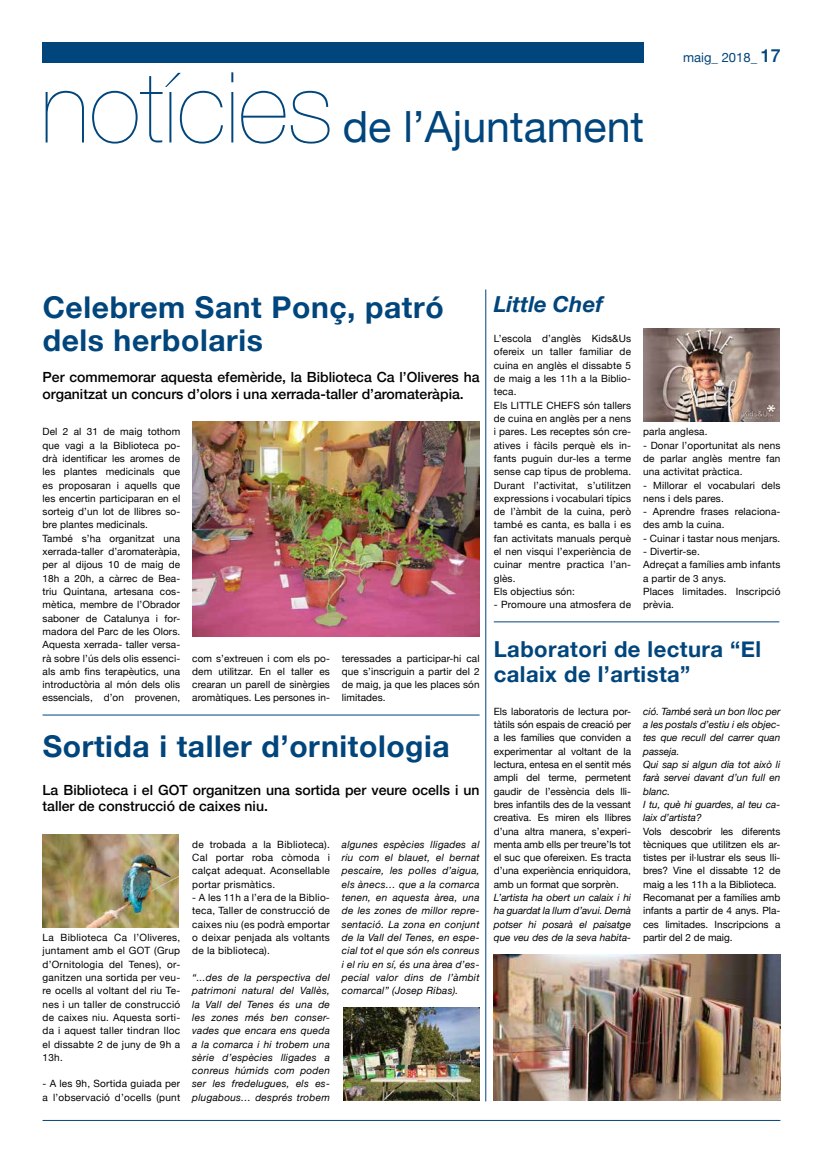
<style>
.page{position:relative;width:823px;height:1163px;background:#fff}
.page>*{position:absolute;margin:0;border:0;box-sizing:border-box;transform-origin:0 0}
.t1{font:200 98.2px "Helvetica Neue";color:#00457c}
.t2{font:43px "Helvetica Neue";color:#00457c}
.t3{font:700 30px/33px "Helvetica Neue";letter-spacing:.02em;color:#00457c}
.t4{font:700 22px/25px "Helvetica Neue";letter-spacing:.02em;color:#00457c}
.t5{font:italic 700 22px "Helvetica Neue";color:#00457c}
.t6{font:500 14px/16.8px "Helvetica Neue";color:#000}
.t7{font:13px "Helvetica Neue";color:#00457c}
.t8{font:10px/13.3px "Helvetica Neue";letter-spacing:.015em;color:#000}
.t9{font:italic 10px/13.3px "Helvetica Neue";color:#000;text-align:justify}
.s1{font-weight:500;font-size:18px}
</style>
<div class="page">
<div style="left:43px;top:43px;width:600px;height:20px;background:#00457c"></div>
<hr style="left:43px;top:1119px;width:737px;height:1px;background:#00457c">
<hr style="left:485px;top:289px;width:1px;height:812px;background:#00457c">
<hr style="left:493px;top:621px;width:285px;height:1px;background:#00457c">
<img style="left:643px;top:329px;width:136px;height:93px">
<img style="left:193px;top:422px;width:286px;height:214px">
<hr style="left:43px;top:714px;width:436px;height:1px;background:#00457c">
<img style="left:43px;top:834px;width:136px;height:93px">
<img style="left:343px;top:1007px;width:136px;height:93px">
<img style="left:493px;top:954px;width:287px;height:146px">
<h1 class="t1" style="left:40px;top:31px;width:294px">notícies</h1>
<h2 class="t2" style="left:342px;top:96px;width:303px">de l’Ajuntament</h2>
<h3 class="t7" style="left:682px;top:48px;width:99px">maig_ 2018_ <span class="s1">17</span></h3>
<h3 class="t5" style="left:493px;top:286px;width:111px">Little Chef</h3>
<p class="t8" style="left:493px;top:332px;width:139px">L’escola d’anglès Kids&amp;Us ofereix un taller familiar de cuina en anglès el dissabte 5 de maig a les 11h a la Biblio&shy;teca.<br>Els LITTLE CHEFS són tallers de cuina en anglès per a nens i pares. Les receptes són cre&shy;atives i fàcils perquè els in&shy;fants puguin dur-les a terme sense cap tipus de problema.<br>Durant l’activitat, s’utilitzen expressions i vocabulari típics de l’àmbit de la cuina, però també es canta, es balla i es fan activitats manuals perquè el nen visqui l’experiència de cuinar mentre practica l’an&shy;glès.<br>Els objectius són:</p>
<p class="t8" style="left:493px;top:598px;width:139px">- Promoure una atmosfera de</p>
<h3 class="t3" style="left:43px;top:292px;width:402px">Celebrem Sant Ponç, patró dels herbolaris</h3>
<h3 class="t6" style="left:43px;top:368px;width:438px">Per commemorar aquesta efemèride, la Biblioteca Ca l’Oliveres ha organitzat un concurs d’olors i una xerrada-taller d’aromateràpia.</h3>
<p class="t8" style="left:43px;top:425px;width:139px">Del 2 al 31 de maig tothom que vagi a la Biblioteca po&shy;drà identificar les aromes de les plantes medicinals que es proposaran i aquells que les encertin participaran en el sorteig d’un lot de llibres so&shy;bre plantes medicinals.<br>També s’ha organitzat una xerrada-taller d’aromateràpia, per al dijous 10 de maig de<br>18h a 20h, a càrrec de Bea&shy;triu Quintana, artesana cos&shy;mètica, membre de l’Obrador saboner de Catalunya i for&shy;madora del Parc de les Olors.<br>Aquesta xerrada- taller versa&shy;rà sobre l’ús dels olis essenci&shy;als amb fins terapèutics, una introductòria al món dels olis essencials, d’on provenen,</p>
<p class="t8" style="left:642px;top:425px;width:66px">parla anglesa.</p>
<p class="t8" style="left:642px;top:439px;width:139px;text-align:justify">- Donar l’oportunitat als nens de parlar anglès mentre fan una activitat pràctica.</p>
<p class="t8" style="left:642px;top:479px;width:139px">- Millorar el vocabulari dels nens i dels pares.</p>
<p class="t8" style="left:642px;top:505px;width:139px">- Aprendre frases relaciona&shy;des amb la cuina.</p>
<p class="t8" style="left:642px;top:532px;width:139px">- Cuinar i tastar nous menjars.</p>
<p class="t8" style="left:642px;top:545px;width:139px">- Divertir-se.<br>Adreçat a famílies amb infants a partir de 3 anys.<br>Places limitades. Inscripció prèvia.</p>
<h3 class="t4" style="left:493px;top:636px;width:269px">Laboratori de lectura “El calaix de l’artista”</h3>
<p class="t8" style="left:493px;top:705px;width:139px;text-align:justify">Els laboratoris de lectura por&shy;tàtils són espais de creació per a les famílies que conviden a experimentar al voltant de la lectura, entesa en el sentit més ampli del terme, permetent gaudir de l’essència dels lli&shy;bres infantils des de la vessant creativa. Es miren els llibres d’una altra manera, s’experi&shy;menta amb ells per treure’ls tot el suc que ofereixen. Es tracta d’una experiència enriquidora, amb un format que sorprèn.</p>
<p class="t9" style="left:493px;top:891px;width:139px">L’artista ha obert un calaix i hi ha guardat la llum d’avui. Demà potser hi posarà el paisatge que veu des de la seva habita-</p>
<p class="t8" style="left:192px;top:651px;width:139px;text-align:justify">com s’extreuen i com els po&shy;dem utilitzar. En el taller es crearan un parell de sinèrgies aromàtiques. Les persones in-</p>
<p class="t8" style="left:342px;top:651px;width:139px;text-align:justify">teressades a participar-hi cal que s’inscriguin a partir del 2 de maig, ja que les places són limitades.</p>
<p class="t9" style="left:642px;top:705px;width:139px;text-align:left">ció. També serà un bon lloc per a les postals d’estiu i els objec&shy;tes que recull del carrer quan passeja.<br>Qui sap si algun dia tot això li farà servei davant d’un full en blanc.<br>I tu, què hi guardes, al teu ca&shy;laix d’artista?</p>
<p class="t8" style="left:642px;top:824px;width:139px">Vols descobrir les diferents tècniques que utilitzen els ar&shy;tistes per il·lustrar els seus lli&shy;bres? Vine el dissabte 12 de maig a les 11h a la Biblioteca.<br>Recomanat per a famílies amb infants a partir de 4 anys. Pla&shy;ces limitades. Inscripcions a</p>
<h3 class="t3" style="left:43px;top:730px;width:408px">Sortida i taller d’ornitologia</h3>
<h3 class="t6" style="left:43px;top:780px;width:438px">La Biblioteca i el GOT organitzen una sortida per veure ocells i un taller de construcció de caixes niu.</h3>
<p class="t8" style="left:192px;top:838px;width:139px;text-align:justify">de trobada a la Biblioteca).<br>Cal portar roba còmoda i calçat adequat. Aconsellable portar prismàtics.</p>
<p class="t8" style="left:192px;top:891px;width:139px;text-align:justify">- A les 11h a l’era de la Biblio&shy;teca, Taller de construcció de caixes niu (es podrà emportar o deixar penjada als voltants de la biblioteca).</p>
<p class="t9" style="left:192px;top:971px;width:139px">“...des de la perspectiva del patrimoni natural del Vallès, la Vall del Tenes és una de les zones més ben conser&shy;vades que encara ens queda a la comarca i hi trobem una sèrie d’espècies lligades a conreus húmids com poden ser les fredelugues, els es&shy;plugabous… després trobem</p>
<p class="t9" style="left:342px;top:838px;width:139px">algunes espècies lligades al riu com el blauet, el bernat pescaire, les polles d’aigua, els ànecs… que a la comarca tenen, en aquesta àrea, una de les zones de millor repre&shy;sentació. La zona en conjunt de la Vall del Tenes, en espe&shy;cial tot el que són els conreus i el riu en sí, és una àrea d’es&shy;pecial valor dins de l’àmbit comarcal” (Josep Ribas).</p>
<p class="t8" style="left:43px;top:931px;width:139px">La Biblioteca Ca l’Oliveres,</p>
<p class="t8" style="left:642px;top:931px;width:91px">partir del 2 de maig.</p>
<p class="t8" style="left:43px;top:944px;width:139px;text-align:justify">juntament amb el GOT (Grup d’Ornitologia del Tenes), or&shy;ganitzen una sortida per veu&shy;re ocells al voltant del riu Te&shy;nes i un taller de construcció de caixes niu. Aquesta sorti&shy;da i aquest taller tindran lloc el dissabte 2 de juny de 9h a 13h.</p>
<p class="t8" style="left:43px;top:1077px;width:139px">- A les 9h, Sortida guiada per a l’observació d’ocells (punt</p>
</div>
